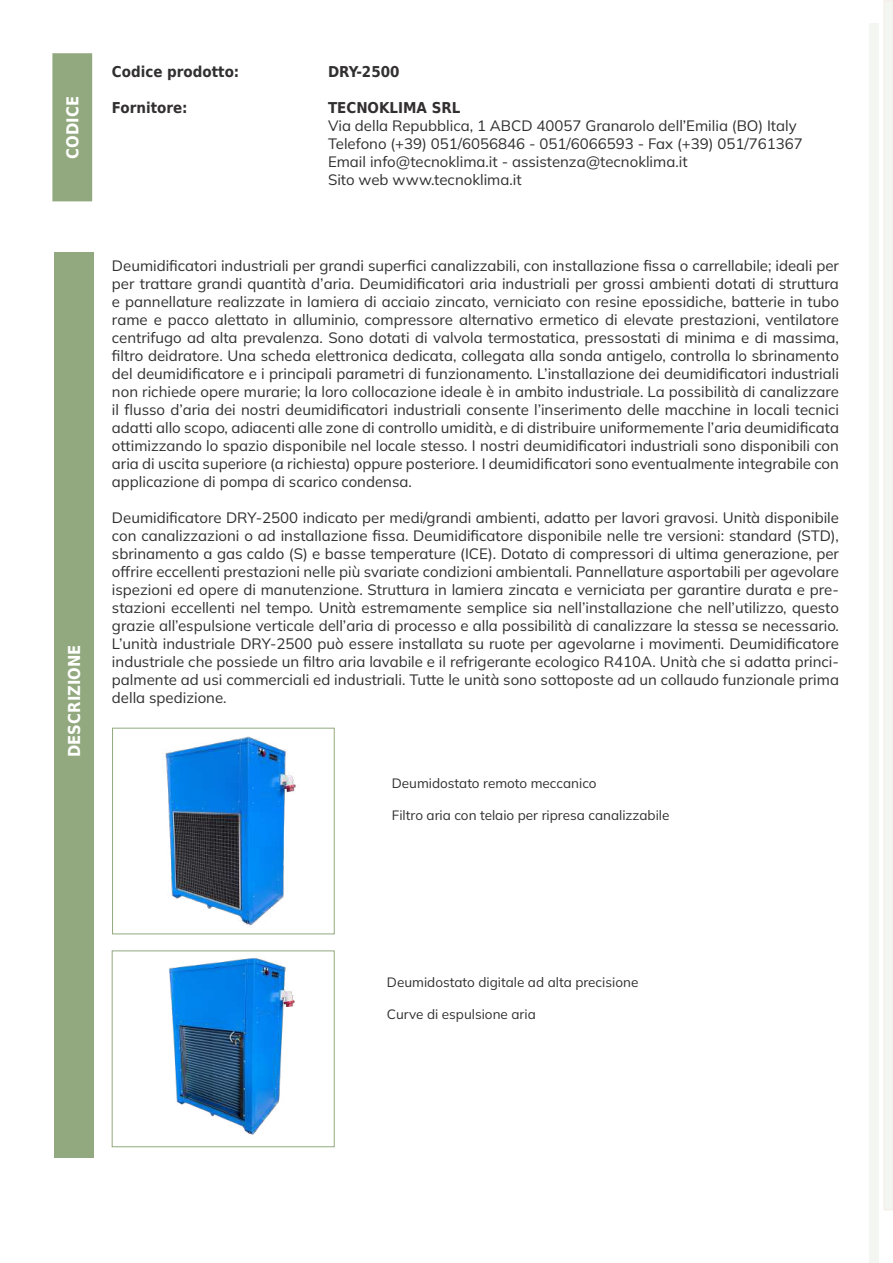
<style>
.page{position:relative;width:893px;height:1263px;background:#fff}
.page>*{position:absolute;margin:0;border:0;box-sizing:border-box;transform-origin:0 0}
.t1{font:700 16.5px "DejaVu Sans Condensed";color:#fff}
.t2{font:200 15px/18px "Mulish";color:#312f30;text-align:justify}
.t3{font:700 15px "DejaVu Sans Condensed";color:#312f30}
.t4{font:200 13.5px "Mulish";color:#312f30}
</style>
<div class="page">
<div style="left:53px;top:54px;width:38px;height:147px;background:#92a97f"></div>
<div style="left:52px;top:53px;width:40px;height:148px;border:2px solid #92a97f"></div>
<div style="left:54px;top:252px;width:40px;height:905px;background:#92a97f"></div>
<div style="left:870px;top:23px;width:9px;height:1240px;background:#f4f6f2"></div>
<div style="left:883px;top:0;width:10px;height:1210px;background:#f4f6f2"></div>
<img style="left:162px;top:736px;width:134px;height:191px">
<div style="left:112px;top:728px;width:222px;height:206px;border:1px solid #92a97f"></div>
<img style="left:168px;top:958px;width:127px;height:177px">
<div style="left:112px;top:951px;width:222px;height:196px;border:1px solid #92a97f"></div>
<p class="t1" style="left:59px;top:159px;width:64px;rotate:-90deg">CODICE</p>
<p class="t1" style="left:61px;top:757px;width:114px;rotate:-90deg">DESCRIZIONE</p>
<p class="t3" style="left:112px;top:59px;width:129px">Codice prodotto:</p>
<p class="t3" style="left:328px;top:59px;width:73px">DRY-2500</p>
<p class="t3" style="left:112px;top:95px;width:77px">Fornitore:</p>
<p class="t3" style="left:328px;top:95px;width:134px">TECNOKLIMA SRL</p>
<p class="t2" style="left:328px;top:116px;width:476px;text-align:left">Via della Repubblica, 1 ABCD 40057 Granarolo dell’Emilia (BO) Italy Telefono (+39) 051/6056846 - 051/6066593 - Fax (+39) 051/761367<br>Email info@tecnoklima.it - assistenza@tecnoklima.it<br>Sito web www.tecnoklima.it</p>
<p class="t2" style="left:112px;top:257px;width:728px">Deumidificatori industriali per grandi superfici canalizzabili, con installazione fissa o carrellabile; ideali per per trattare grandi quantità d’aria. Deumidificatori aria industriali per grossi ambienti dotati di struttura e pannellature realizzate in lamiera di acciaio zincato, verniciato con resine epossidiche, batterie in tubo rame e pacco alettato in alluminio, compressore alternativo ermetico di elevate prestazioni, ventilatore centrifugo ad alta prevalenza. Sono dotati di valvola termostatica, pressostati di minima e di massima, filtro deidratore. Una scheda elettronica dedicata, collegata alla sonda antigelo, controlla lo sbrinamento del deumidificatore e i principali parametri di funzionamento. L’installazione dei deumidificatori industriali non richiede opere murarie; la loro collocazione ideale è in ambito industriale. La possibilità di canalizzare il flusso d’aria dei nostri deumidificatori industriali consente l’inserimento delle macchine in locali tecnici adatti allo scopo, adiacenti alle zone di controllo umidità, e di distribuire uniformemente l’aria deumidificata ottimizzando lo spazio disponibile nel locale stesso. I nostri deumidificatori industriali sono disponibili con aria di uscita superiore (a richiesta) oppure posteriore. I deumidificatori sono eventualmente integrabile con applicazione di pompa di scarico condensa.</p>
<p class="t2" style="left:112px;top:509px;width:728px">Deumidificatore DRY-2500 indicato per medi/grandi ambienti, adatto per lavori gravosi. Unità disponibile con canalizzazioni o ad installazione fissa. Deumidificatore disponibile nelle tre versioni: standard (STD), sbrinamento a gas caldo (S) e basse temperature (ICE). Dotato di compressori di ultima generazione, per offrire eccellenti prestazioni nelle più svariate condizioni ambientali. Pannellature asportabili per agevolare ispezioni ed opere di manutenzione. Struttura in lamiera zincata e verniciata per garantire durata e pre&shy;stazioni eccellenti nel tempo. Unità estremamente semplice sia nell’installazione che nell’utilizzo, questo grazie all’espulsione verticale dell’aria di processo e alla possibilità di canalizzare la stessa se necessario.<br>L’unità industriale DRY-2500 può essere installata su ruote per agevolarne i movimenti. Deumidificatore industriale che possiede un filtro aria lavabile e il refrigerante ecologico R410A. Unità che si adatta princi&shy;palmente ad usi commerciali ed industriali. Tutte le unità sono sottoposte ad un collaudo funzionale prima della spedizione.</p>
<p class="t4" style="left:392px;top:773px;width:206px">Deumidostato remoto meccanico</p>
<p class="t4" style="left:392px;top:806px;width:279px">Filtro aria con telaio per ripresa canalizzabile</p>
<p class="t4" style="left:387px;top:972px;width:253px">Deumidostato digitale ad alta precisione</p>
<p class="t4" style="left:387px;top:1005px;width:150px">Curve di espulsione aria</p>
</div>
